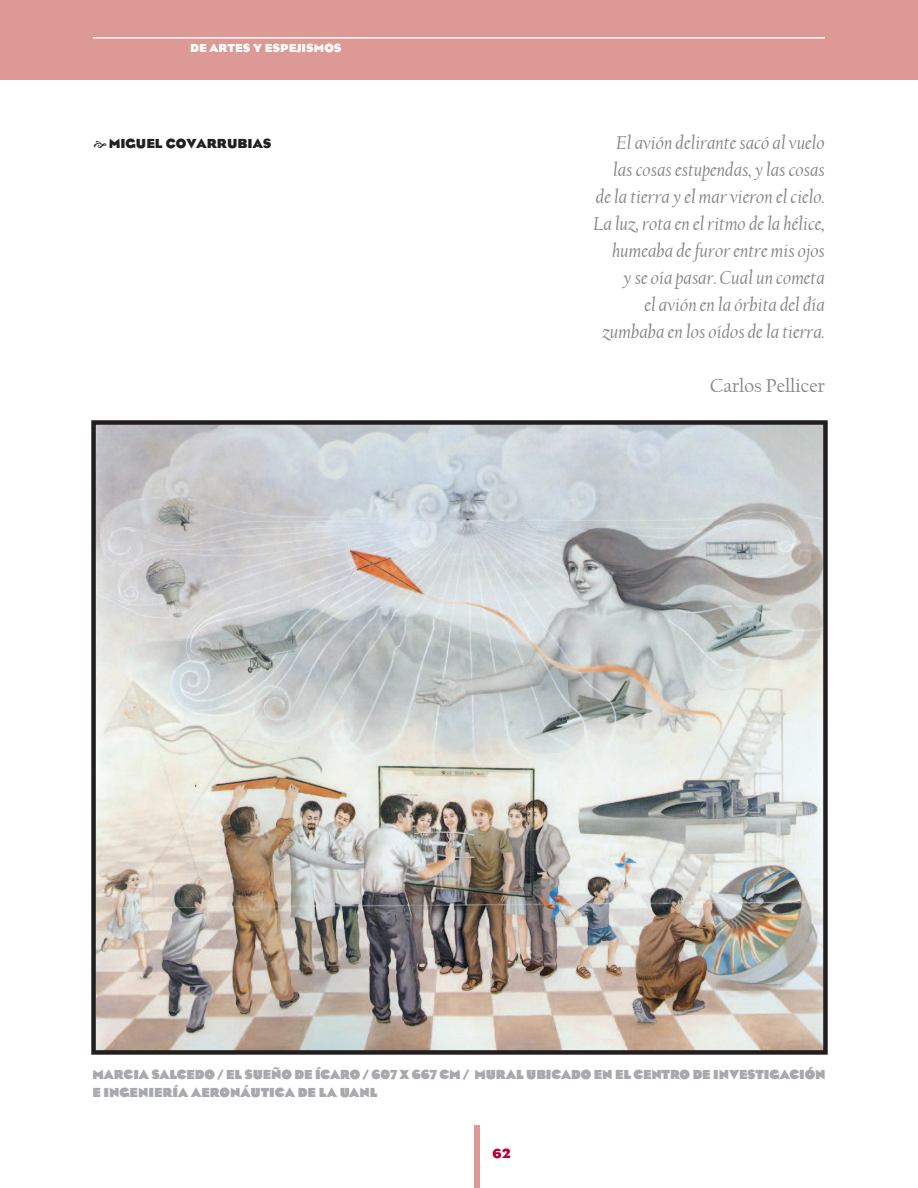
<style>
.page{position:relative;width:918px;height:1188px;background:#fff}
.page>*{position:absolute;margin:0;border:0;box-sizing:border-box;transform-origin:0 0}
.dedica{font:italic 19.5px "Californian FB";color:#808285}
.dedica-2{font:19.5px "Californian FB";color:#808285}
.Cedula{font:900 13.5px/18px "Eagle";letter-spacing:-.01em;color:#a8a9ad}
.autores4{font:700 13.5px "Eagle";color:#231f20}
.numeracíon{font:700 13.5px "Eagle";color:#b30437}
.secciones{font:700 12px "Eagle";color:#fff}
</style>
<div class="page">
<div style="left:0;top:0;width:918px;height:80px;background:#dd9995"></div>
<hr style="left:93px;top:37px;width:732px;height:2px;background:#fff">
<div style="left:474px;top:1125px;width:6px;height:63px;background:#dd9995"></div>
<img style="left:96px;top:425px;width:727px;height:625px">
<div style="left:91px;top:420px;width:737px;height:635px;border:4px solid #231f20"></div>
<p class="secciones" style="left:190px;top:42px;width:153px">DE ARTES Y ESPEJISMOS</p>
<p class="autores4" style="left:94px;top:136px;width:180px">★MIGUEL COVARRUBIAS</p>
<p class="dedica" style="left:616px;top:132px;width:210px">El avión delirante sacó al vuelo</p>
<p class="dedica" style="left:613px;top:159px;width:213px">las cosas estupendas, y las cosas</p>
<p class="dedica" style="left:596px;top:186px;width:230px">de la tierra y el mar vieron el cielo.</p>
<p class="dedica" style="left:593px;top:213px;width:233px">La luz, rota en el ritmo de la hélice,</p>
<p class="dedica" style="left:612px;top:240px;width:214px">humeaba de furor entre mis ojos</p>
<p class="dedica" style="left:624px;top:267px;width:203px">y se oía pasar. Cual un cometa</p>
<p class="dedica" style="left:644px;top:294px;width:182px">el avión en la órbita del día</p>
<p class="dedica" style="left:603px;top:321px;width:224px">zumbaba en los oídos de la tierra.</p>
<p class="dedica-2" style="left:710px;top:375px;width:116px">Carlos Pellicer</p>
<p class="Cedula" style="left:92px;top:1065px;width:735px">MARCIA SALCEDO / EL SUEÑO DE ÍCARO / 607 X 667 CM / MURAL UBICADO EN EL CENTRO DE INVESTIGACIÓN<br>E INGENIERÍA AERONÁUTICA DE LA UANL</p>
<p class="numeracíon" style="left:492px;top:1146px;width:19px">62</p>
</div>
